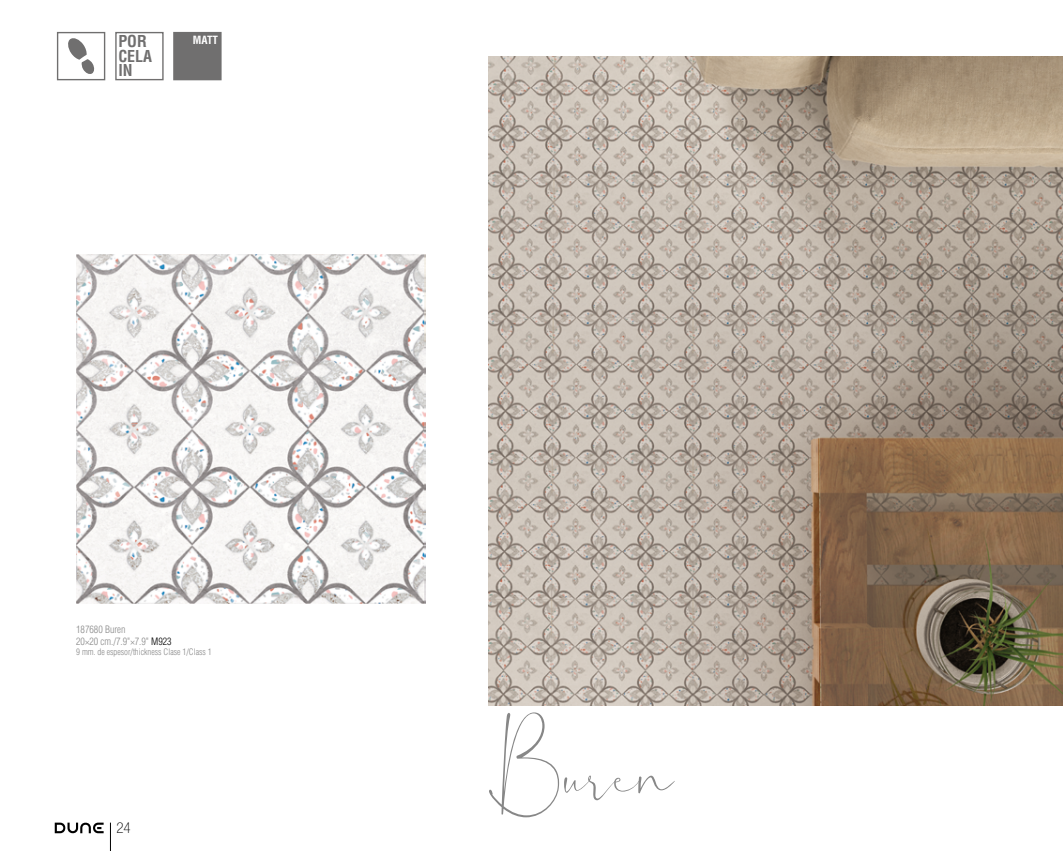
<style>
.page{position:relative;width:1063px;height:851px;background:#fff}
.page>*{position:absolute;margin:0;border:0;box-sizing:border-box;transform-origin:0 0}
.t1{font:105.5px "Undercut";color:#878787}
.t2{font:700 condensed 16px/14.4px "Helvetica LT Std";color:#706f6f}
.t3{font:100 condensed 15px "Helvetica Neue LT Std";color:#000}
.t4{font:700 condensed 11px "Helvetica LT Std";color:#fff}
.t5{font:300 condensed 10px/12px "Helvetica LT Std";color:#878787}
.t6{font:300 condensed 8.75px "Helvetica LT Std";color:#878787}
.s1{color:#000}
</style>
<div class="page">
<svg style="left:55px;top:822px;width:49px;height:12px"></svg>
<svg style="left:110px;top:822px;width:1px;height:28px"></svg>
<img style="left:76px;top:254px;width:349px;height:349px">
<img style="left:489px;top:57px;width:574px;height:648px">
<div style="left:57px;top:32px;width:48px;height:48px;border:1px solid #706f6f"></div>
<svg style="left:68px;top:38px;width:27px;height:36px"></svg>
<div style="left:115px;top:32px;width:49px;height:48px;border:1px solid #706f6f"></div>
<div style="left:174px;top:33px;width:47px;height:47px;background:#706f6f"></div>
<div style="left:173px;top:32px;width:49px;height:48px;border:1px solid #706f6f"></div>
<h2 class="t2" style="left:118px;top:34px;width:35px">POR<br>CELA<br>IN</h2>
<p class="t4" style="left:193px;top:33px;width:27px">MATT</p>
<p class="t5" style="left:76px;top:623px;width:97px">187680 Buren<br>20×20 cm./7.9"×7.9" <span class="s1">M923</span></p>
<p class="t6" style="left:76px;top:646px;width:137px">9 mm. de espesor/thickness Clase 1/Class 1</p>
<h3 class="t3" style="left:116px;top:819px;width:16px">24</h3>
<h1 class="t1" style="left:489px;top:695px;width:187px">Buren</h1>
</div>
